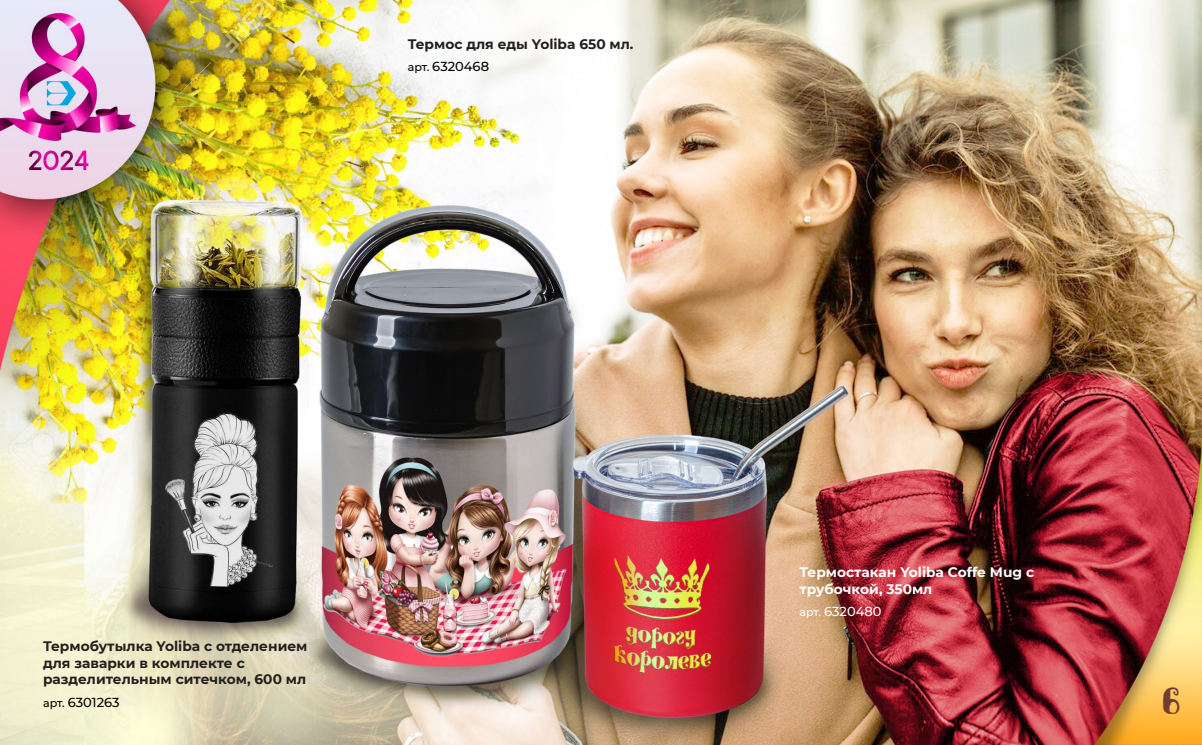
<style>
.page{position:relative;width:1202px;height:745px;background:#fff}
.page>*{position:absolute;margin:0;border:0;box-sizing:border-box;transform-origin:0 0}
.t1{font:37.5px "Vtks Velhos Tempos";color:#713d2e}
.t2{font:700 13.75px/16.5px "Montserrat";color:#231f20}
.t3{font:700 13.75px/16.5px "Montserrat";color:#fff}
.t4{font:500 13px "Montserrat";color:#000}
.t5{font:500 13px "Montserrat";color:#fff}
.s1{font-size:11.12px}
</style>
<div class="page">
<img style="left:0;top:0;width:1201px;height:744px">
<p class="t2" style="left:407px;top:35px;width:227px">Термос для еды Yoliba 650 мл.</p>
<p class="t4" style="left:407px;top:57px;width:83px"><span class="s1">арт.</span> 6320468</p>
<p class="t2" style="left:43px;top:636px;width:266px">Термобутылка Yoliba с отделением для заварки в комплекте с разделительным ситечком, 600 мл</p>
<p class="t4" style="left:43px;top:692px;width:78px"><span class="s1">арт.</span> 6301263</p>
<p class="t3" style="left:799px;top:563px;width:236px">Термостакан Yoliba Coffe Mug с трубочкой, 350мл</p>
<p class="t5" style="left:799px;top:602px;width:84px"><span class="s1">арт.</span> 6320480</p>
<h1 class="t1" style="left:1161px;top:673px;width:21px">6</h1>
</div>
